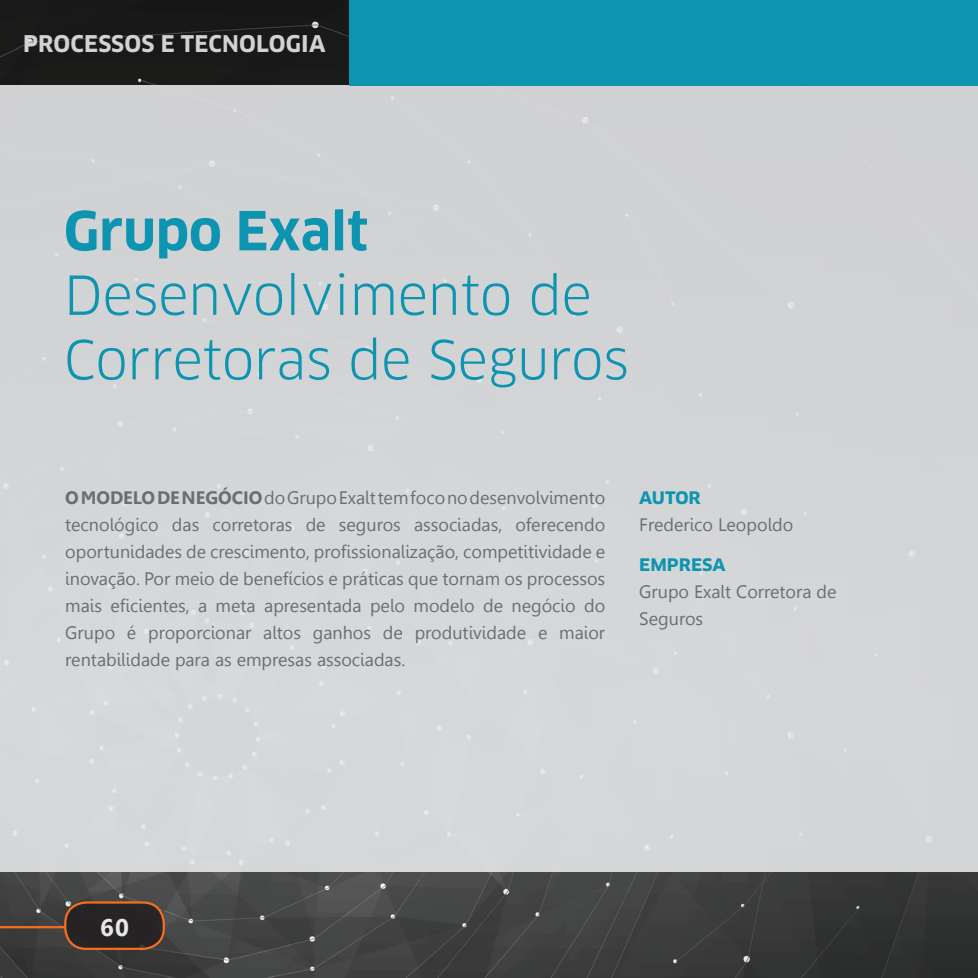
<style>
.page{position:relative;width:978px;height:978px;background:#fff}
.page>*{position:absolute;margin:0;border:0;box-sizing:border-box;transform-origin:0 0}
.t1{font:52.5px/64.5px "Clan OT";color:#0c94b0}
.t2{font:700 52.5px "Clan OT";color:#0c94b0}
.t3{font:700 24px "Leelawadee";color:#e6e7e9}
.t4{font:700 22.5px "Clan OT";letter-spacing:.01em;color:#d1d2d4}
.t5{font:700 19.5px "Clan OT";color:#0c94b0}
.t6{font:18px/27px "Leelawadee";color:#6c6d70}
.s1{font-weight:700}
</style>
<div class="page">
<img style="left:0;top:0;width:978px;height:978px">
<div style="left:0;top:85px;width:978px;height:787px;background:#d4d5d6"></div>
<div style="left:349px;top:0;width:629px;height:85px;background:#0c94b0"></div>
<hr style="left:0;top:926px;width:65px;height:2px;background:#f36e21">
<div style="left:65px;top:902px;width:99px;height:47px;background:#231f20;border-radius:21px"></div>
<div style="left:64px;top:901px;width:101px;height:49px;border:2px solid #f36e21;border-radius:21px"></div>
<p class="t4" style="left:23px;top:30px;width:304px">PROCESSOS E TECNOLOGIA</p>
<h1 class="t2" style="left:64px;top:201px;width:306px">Grupo Exalt</h1>
<h1 class="t1" style="left:64px;top:263px;width:567px">Desenvolvimento de<br>Corretoras de Seguros</h1>
<p class="t6" style="left:65px;top:485px;width:541px;text-align:justify"><span class="s1">O MODELO DE NEGÓCIO</span> do Grupo Exalt tem foco no desenvolvimento tecnológico das corretoras de seguros associadas, oferecendo oportunidades de crescimento, profissionalização, competitividade e inovação. Por meio de benefícios e práticas que tornam os processos mais eficientes, a meta apresentada pelo modelo de negócio do Grupo é proporcionar altos ganhos de produtividade e maior rentabilidade para as empresas associadas.</p>
<p class="t5" style="left:639px;top:486px;width:63px">autor</p>
<p class="t6" style="left:639px;top:512px;width:156px">Frederico Leopoldo</p>
<p class="t5" style="left:639px;top:552px;width:88px">empresa</p>
<p class="t6" style="left:639px;top:578px;width:199px">Grupo Exalt Corretora de<br>Seguros</p>
<h2 class="t3" style="left:100px;top:914px;width:30px">60</h2>
</div>
